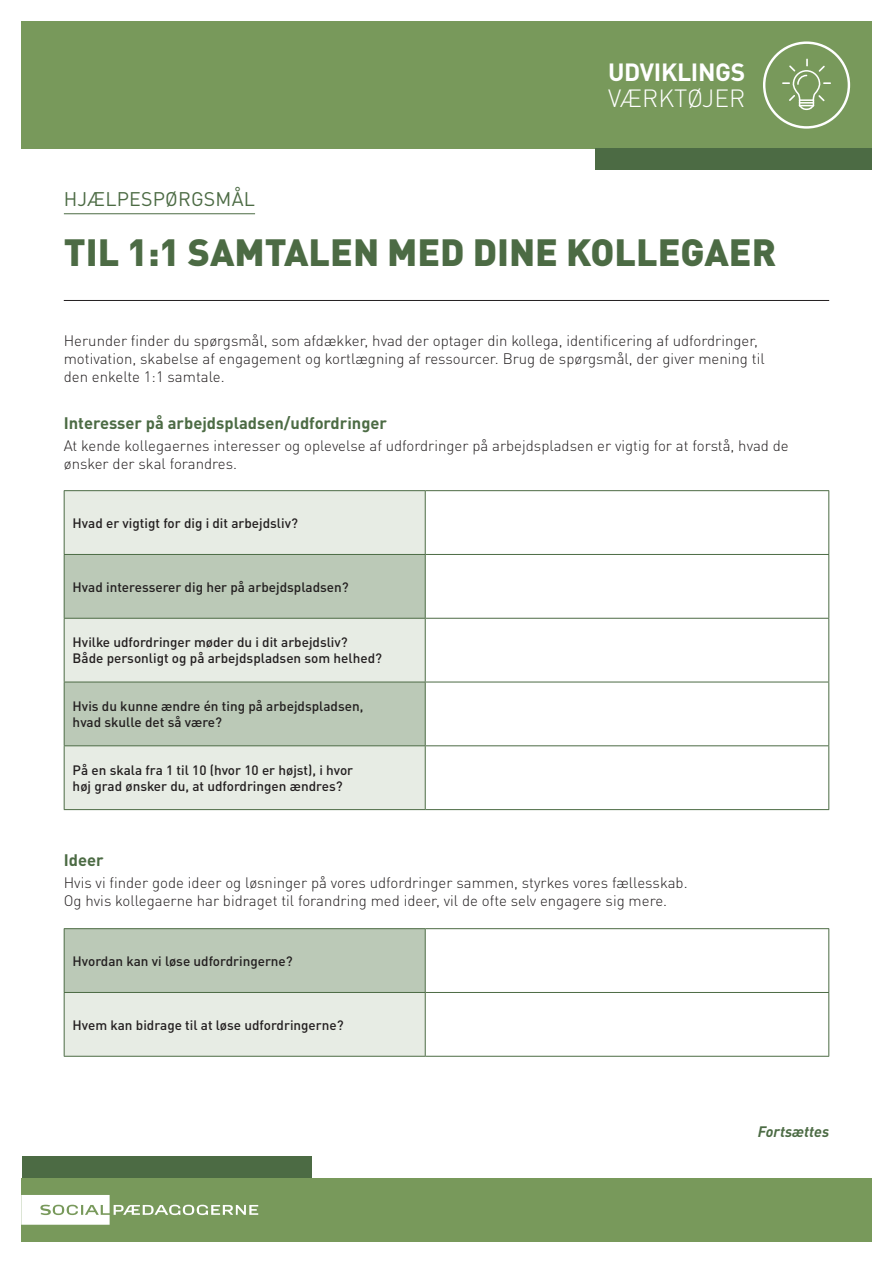
<style>
.page{position:relative;width:893px;height:1263px;background:#fff}
.page>*{position:absolute;margin:0;border:0;box-sizing:border-box;transform-origin:0 0}
.Rubrik{font:900 37.5px "DINOT";color:#4c6b44}
.t1{font:700 24.6px "DINOT";letter-spacing:-.015em;color:#fff}
.t2{font:300 24.6px "DINOT";color:#fff}
.Understreget_Rubrik{font:19.5px "DINOT";letter-spacing:.01em;color:#4c6b44}
.mellemrubrik{font:700 16.5px "DINOT";color:#4c6b44}
.Brød_10_12{font:300 15px/18px "DINOT";color:#231f20}
.Brød_9_12{font:italic 700 15px "DINOT";color:#4c6b44}
.Tabel_Indhold{font:500 13.5px/16.2px "DINOT";color:#231f20}
</style>
<div class="page">
<div style="left:22px;top:21px;width:850px;height:128px;background:#78995b"></div>
<div style="left:596px;top:149px;width:276px;height:21px;background:#4c6b44"></div>
<div style="left:21px;top:1178px;width:851px;height:64px;background:#78995b"></div>
<div style="left:22px;top:1157px;width:289px;height:21px;background:#4c6b44"></div>
<svg style="left:21px;top:1195px;width:237px;height:30px"></svg>
<svg style="left:782px;top:59px;width:49px;height:51px"></svg>
<div style="left:763px;top:41px;width:87px;height:88px;border:2px solid #fff;border-radius:50%"></div>
<hr style="left:64px;top:213px;width:191px;height:1px;background:#4c6b44">
<hr style="left:64px;top:300px;width:765px;height:1px;background:#231f20">
<div style="left:65px;top:491px;width:360px;height:565px;background:#e7ece4"></div>
<svg style="left:64px;top:555px;width:361px;height:437px"></svg>
<svg style="left:426px;top:929px;width:402px;height:127px"></svg>
<hr style="left:64px;top:490px;width:361px;height:1px;background:#4c6b44">
<hr style="left:64px;top:491px;width:1px;height:63px;background:#4c6b44">
<hr style="left:425px;top:490px;width:404px;height:1px;background:#4c6b44">
<hr style="left:425px;top:491px;width:1px;height:63px;background:#4c6b44">
<hr style="left:828px;top:491px;width:1px;height:63px;background:#4c6b44">
<hr style="left:64px;top:554px;width:361px;height:1px;background:#4c6b44">
<hr style="left:64px;top:555px;width:1px;height:63px;background:#4c6b44">
<hr style="left:425px;top:554px;width:404px;height:1px;background:#4c6b44">
<hr style="left:425px;top:555px;width:1px;height:63px;background:#4c6b44">
<hr style="left:828px;top:555px;width:1px;height:63px;background:#4c6b44">
<hr style="left:64px;top:618px;width:361px;height:1px;background:#4c6b44">
<hr style="left:64px;top:619px;width:1px;height:63px;background:#4c6b44">
<hr style="left:425px;top:618px;width:404px;height:1px;background:#4c6b44">
<hr style="left:425px;top:619px;width:1px;height:63px;background:#4c6b44">
<hr style="left:828px;top:619px;width:1px;height:63px;background:#4c6b44">
<hr style="left:64px;top:682px;width:361px;height:1px;background:#4c6b44">
<hr style="left:64px;top:682px;width:1px;height:63px;background:#4c6b44">
<hr style="left:425px;top:682px;width:404px;height:1px;background:#4c6b44">
<hr style="left:425px;top:682px;width:1px;height:63px;background:#4c6b44">
<hr style="left:828px;top:682px;width:1px;height:63px;background:#4c6b44">
<hr style="left:64px;top:745px;width:361px;height:1px;background:#4c6b44">
<hr style="left:64px;top:746px;width:1px;height:63px;background:#4c6b44">
<hr style="left:425px;top:745px;width:404px;height:1px;background:#4c6b44">
<hr style="left:425px;top:746px;width:1px;height:63px;background:#4c6b44">
<hr style="left:828px;top:746px;width:1px;height:63px;background:#4c6b44">
<hr style="left:64px;top:809px;width:361px;height:1px;background:#4c6b44">
<hr style="left:425px;top:809px;width:404px;height:1px;background:#4c6b44">
<hr style="left:64px;top:928px;width:361px;height:1px;background:#4c6b44">
<hr style="left:64px;top:929px;width:1px;height:63px;background:#4c6b44">
<hr style="left:425px;top:928px;width:404px;height:1px;background:#4c6b44">
<hr style="left:425px;top:929px;width:1px;height:63px;background:#4c6b44">
<hr style="left:828px;top:929px;width:1px;height:63px;background:#4c6b44">
<hr style="left:64px;top:992px;width:361px;height:1px;background:#4c6b44">
<hr style="left:64px;top:993px;width:1px;height:63px;background:#4c6b44">
<hr style="left:425px;top:992px;width:404px;height:1px;background:#4c6b44">
<hr style="left:425px;top:993px;width:1px;height:63px;background:#4c6b44">
<hr style="left:828px;top:993px;width:1px;height:63px;background:#4c6b44">
<hr style="left:64px;top:1056px;width:361px;height:1px;background:#4c6b44">
<hr style="left:425px;top:1056px;width:404px;height:1px;background:#4c6b44">
<h2 class="t1" style="left:608px;top:56px;width:139px">UDVIKLINGS</h2>
<h2 class="t2" style="left:608px;top:80px;width:139px">VÆRKTØJER</h2>
<p class="Understreget_Rubrik" style="left:64px;top:187px;width:193px">HJÆLPESPØRGSMÅL</p>
<p class="Rubrik" style="left:64px;top:223px;width:714px">TIL 1:1 SAMTALEN MED DINE KOLLEGAER</p>
<p class="Brød_10_12" style="left:64px;top:330px;width:702px">Herunder finder du spørgsmål, som afdækker, hvad der optager din kollega, identificering af udfordringer, motivation, skabelse af engagement og kortlægning af ressourcer. Brug de spørgsmål, der giver mening til den enkelte 1:1 samtale.</p>
<p class="mellemrubrik" style="left:64px;top:412px;width:325px">Interesser på arbejdspladsen/udfordringer</p>
<p class="Brød_10_12" style="left:64px;top:435px;width:726px">At kende kollegaernes interesser og oplevelse af udfordringer på arbejdspladsen er vigtig for at forstå, hvad de ønsker der skal forandres.</p>
<p class="Tabel_Indhold" style="left:73px;top:514px;width:227px">Hvad er vigtigt for dig i dit arbejdsliv?</p>
<p class="Tabel_Indhold" style="left:73px;top:578px;width:278px">Hvad interesserer dig her på arbejdspladsen?</p>
<p class="Tabel_Indhold" style="left:73px;top:634px;width:311px">Hvilke udfordringer møder du i dit arbejdsliv?<br>Både personligt og på arbejdspladsen som helhed?</p>
<p class="Tabel_Indhold" style="left:73px;top:698px;width:292px">Hvis du kunne ændre én ting på arbejdspladsen, hvad skulle det så være?</p>
<p class="Tabel_Indhold" style="left:73px;top:761px;width:282px">På en skala fra 1 til 10 (hvor 10 er højst), i hvor høj grad ønsker du, at udfordringen ændres?</p>
<p class="mellemrubrik" style="left:64px;top:849px;width:41px">Ideer</p>
<p class="Brød_10_12" style="left:64px;top:872px;width:625px">Hvis vi finder gode ideer og løsninger på vores udfordringer sammen, styrkes vores fællesskab.<br>Og hvis kollegaerne har bidraget til forandring med ideer, vil de ofte selv engagere sig mere.</p>
<p class="Tabel_Indhold" style="left:73px;top:952px;width:222px">Hvordan kan vi løse udfordringerne?</p>
<p class="Tabel_Indhold" style="left:73px;top:1016px;width:273px">Hvem kan bidrage til at løse udfordringerne?</p>
<p class="Brød_9_12" style="left:758px;top:1122px;width:73px">Fortsættes</p>
</div>
